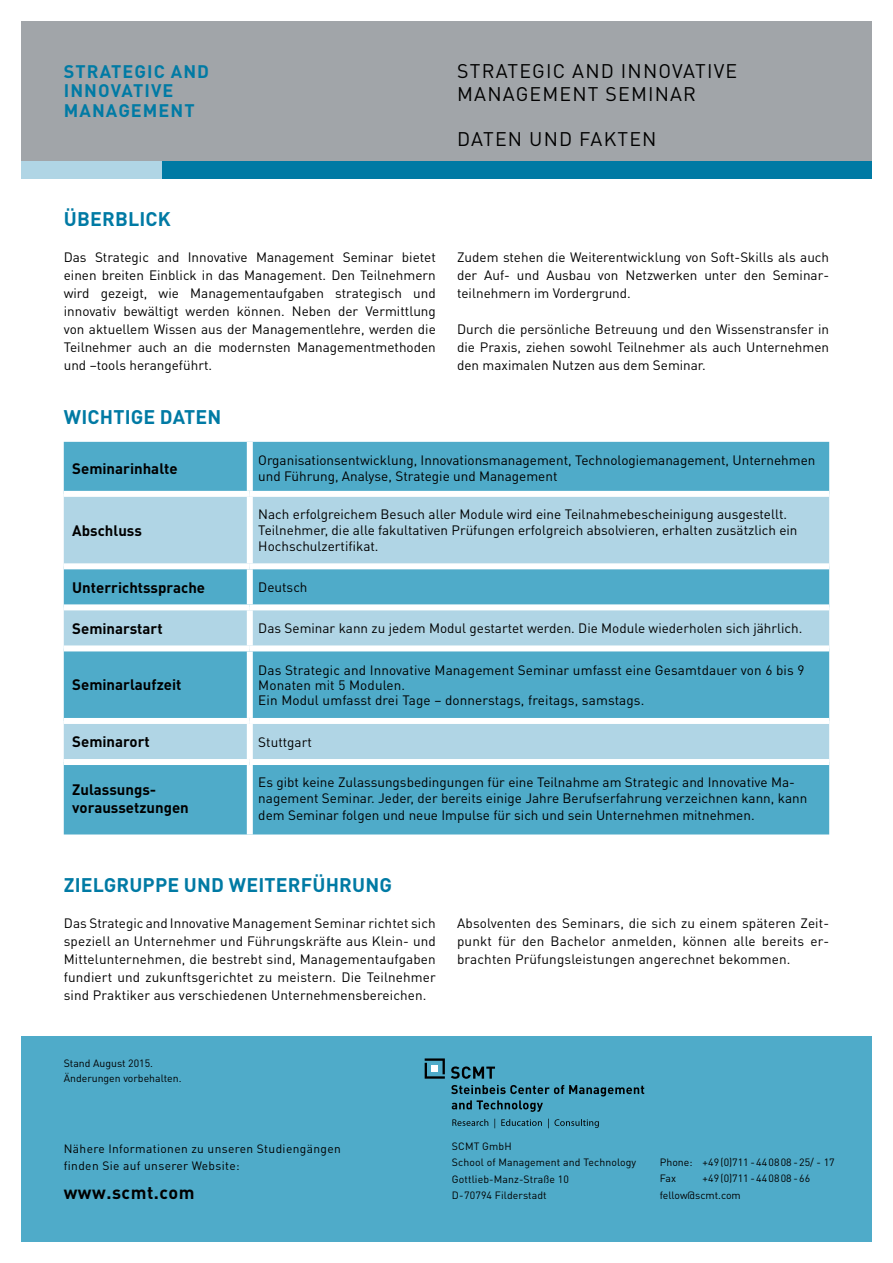
<style>
.page{position:relative;width:893px;height:1263px;background:#fff}
.page>*{position:absolute;margin:0;border:0;box-sizing:border-box;transform-origin:0 0}
.t1{font:19.5px/22.5px "DINOT";letter-spacing:.06em;color:#000}
.t2{font:700 19.5px "DINOT";letter-spacing:.01em;color:#007aa4}
.t3{font:700 18px/19.5px "DINOT";letter-spacing:.06em;color:#007aa4}
.t4{font:700 18px "DINOT";letter-spacing:.03em;color:#000}
.t5{font:700 15px/18px "DINOT";color:#000}
.t6{font:13.5px/18px "DINOT";color:#000}
.t7{font:12px/16.5px "DINOT";letter-spacing:.03em;color:#000}
.t8{font:10.5px/16.5px "DINOT";color:#000}
</style>
<div class="page">
<div style="left:21px;top:21px;width:851px;height:141px;background:#a1a5a9"></div>
<div style="left:162px;top:162px;width:710px;height:17px;background:#007aa4"></div>
<div style="left:21px;top:162px;width:141px;height:17px;background:#b0d5e5"></div>
<div style="left:21px;top:1036px;width:851px;height:206px;background:#4fabc9"></div>
<svg style="left:451px;top:1066px;width:44px;height:13px"></svg>
<svg style="left:451px;top:1085px;width:193px;height:27px"></svg>
<svg style="left:425px;top:1058px;width:20px;height:21px"></svg>
<div style="left:432px;top:1065px;width:6px;height:7px;background:#fff"></div>
<svg style="left:452px;top:1119px;width:147px;height:9px"></svg>
<div style="left:64px;top:442px;width:765px;height:392px;background:#4fabc9"></div>
<svg style="left:64px;top:497px;width:765px;height:262px;background:#87c3d9"></svg>
<div style="left:247px;top:442px;width:6px;height:49px;background:#fff"></div>
<div style="left:64px;top:491px;width:186px;height:6px;background:#fff"></div>
<div style="left:250px;top:491px;width:579px;height:6px;background:#fff"></div>
<div style="left:247px;top:497px;width:6px;height:66px;background:#fff"></div>
<div style="left:64px;top:563px;width:186px;height:6px;background:#fff"></div>
<div style="left:250px;top:563px;width:579px;height:6px;background:#fff"></div>
<div style="left:247px;top:569px;width:6px;height:35px;background:#fff"></div>
<div style="left:64px;top:604px;width:186px;height:6px;background:#fff"></div>
<div style="left:250px;top:604px;width:579px;height:6px;background:#fff"></div>
<div style="left:247px;top:610px;width:6px;height:35px;background:#fff"></div>
<div style="left:64px;top:645px;width:186px;height:6px;background:#fff"></div>
<div style="left:250px;top:645px;width:579px;height:6px;background:#fff"></div>
<div style="left:247px;top:651px;width:6px;height:67px;background:#fff"></div>
<div style="left:64px;top:718px;width:186px;height:6px;background:#fff"></div>
<div style="left:250px;top:718px;width:579px;height:6px;background:#fff"></div>
<div style="left:247px;top:724px;width:6px;height:35px;background:#fff"></div>
<div style="left:64px;top:759px;width:186px;height:6px;background:#fff"></div>
<div style="left:250px;top:759px;width:579px;height:6px;background:#fff"></div>
<div style="left:247px;top:765px;width:6px;height:69px;background:#fff"></div>
<h2 class="t3" style="left:64px;top:61px;width:147px">STRATEGIC AND<br>INNOVATIVE<br>MANAGEMENT</h2>
<h1 class="t1" style="left:457px;top:59px;width:281px">STRATEGIC AND INNOVATIVE<br>MANAGEMENT SEMINAR</h1>
<h1 class="t1" style="left:457px;top:127px;width:201px">DATEN UND FAKTEN</h1>
<h1 class="t2" style="left:64px;top:205px;width:109px">ÜBERBLICK</h1>
<p class="t6" style="left:64px;top:247px;width:374px;text-align:justify">Das Strategic and Innovative Management Seminar bietet einen breiten Einblick in das Management. Den Teilnehmern wird gezeigt, wie Managementaufgaben strategisch und innovativ bewältigt werden können. Neben der Vermittlung von aktuellem Wissen aus der Managementlehre, werden die Teilnehmer auch an die modernsten Managementmethoden und –tools herangeführt.</p>
<p class="t6" style="left:457px;top:247px;width:374px">Zudem stehen die Weiterentwicklung von Soft-Skills als auch der Auf- und Ausbau von Netzwerken unter den Seminar&shy;teilnehmern im Vordergrund.</p>
<p class="t6" style="left:457px;top:319px;width:374px;text-align:justify">Durch die persönliche Betreuung und den Wissenstransfer in die Praxis, ziehen sowohl Teilnehmer als auch Unternehmen den maximalen Nutzen aus dem Seminar.</p>
<h1 class="t2" style="left:64px;top:403px;width:159px">WICHTIGE DATEN</h1>
<p class="t5" style="left:72px;top:458px;width:107px">Seminarinhalte</p>
<p class="t6" style="left:258px;top:451px;width:559px;line-height:16.2px">Organisationsentwicklung, Innovationsmanagement, Technologiemanagement, Unternehmen und Führung, Analyse, Strategie und Management</p>
<p class="t5" style="left:72px;top:521px;width:71px">Abschluss</p>
<p class="t6" style="left:258px;top:505px;width:541px;line-height:16.2px">Nach erfolgreichem Besuch aller Module wird eine Teilnahmebescheinigung ausgestellt.<br>Teilnehmer, die alle fakultativen Prüfungen erfolgreich absolvieren, erhalten zusätzlich ein<br>Hochschulzertifikat.</p>
<p class="t5" style="left:72px;top:578px;width:134px">Unterrichtssprache</p>
<p class="t6" style="left:258px;top:578px;width:51px">Deutsch</p>
<p class="t5" style="left:72px;top:619px;width:92px">Seminarstart</p>
<p class="t6" style="left:258px;top:619px;width:546px">Das Seminar kann zu jedem Modul gestartet werden. Die Module wiederholen sich jährlich.</p>
<p class="t5" style="left:72px;top:675px;width:111px">Seminarlaufzeit</p>
<p class="t6" style="left:258px;top:662px;width:548px;line-height:15px">Das Strategic and Innovative Management Seminar umfasst eine Gesamtdauer von 6 bis 9<br>Monaten mit 5 Modulen.<br>Ein Modul umfasst drei Tage – donnerstags, freitags, samstags.</p>
<p class="t5" style="left:72px;top:732px;width:79px">Seminarort</p>
<p class="t6" style="left:258px;top:732px;width:55px">Stuttgart</p>
<p class="t5" style="left:72px;top:780px;width:118px">Zulassungs&shy;voraussetzungen</p>
<p class="t6" style="left:258px;top:774px;width:550px;line-height:16.2px">Es gibt keine Zulassungsbedingungen für eine Teilnahme am Strategic and Innovative Ma&shy;nagement Seminar. Jeder, der bereits einige Jahre Berufserfahrung verzeichnen kann, kann dem Seminar folgen und neue Impulse für sich und sein Unternehmen mitnehmen.</p>
<h1 class="t2" style="left:64px;top:871px;width:329px">ZIELGRUPPE UND WEITERFÜHRUNG</h1>
<p class="t6" style="left:64px;top:913px;width:374px;text-align:justify">Das Strategic and Innovative Management Seminar richtet sich speziell an Unternehmer und Führungskräfte aus Klein- und Mittelunternehmen, die bestrebt sind, Managementaufgaben fundiert und zukunftsgerichtet zu meistern. Die Teilnehmer sind Praktiker aus verschiedenen Unternehmensbereichen.</p>
<p class="t6" style="left:457px;top:913px;width:374px;text-align:justify">Absolventen des Seminars, die sich zu einem späteren Zeit&shy;punkt für den Bachelor anmelden, können alle bereits er&shy;brachten Prüfungsleistungen angerechnet bekommen.</p>
<p class="t8" style="left:64px;top:1055px;width:119px;line-height:15px">Stand August 2015.<br>Änderungen vorbehalten.</p>
<p class="t7" style="left:64px;top:1140px;width:279px">Nähere Informationen zu unseren Studiengängen finden Sie auf unserer Website:</p>
<h2 class="t4" style="left:64px;top:1180px;width:132px">www.scmt.com</h2>
<p class="t8" style="left:452px;top:1137px;width:186px">SCMT GmbH<br>School of Management and Technology<br>Gottlieb-Manz-Straße 10<br>D-70794 Filderstadt</p>
<p class="t8" style="left:660px;top:1153px;width:176px">Phone: +49(0)711 -440808 -25/ - 17<br>Fax</p>
<p class="t8" style="left:660px;top:1170px;width:152px;text-indent:43px">+49(0)711 -440808 -66 fellow@scmt.com</p>
</div>
